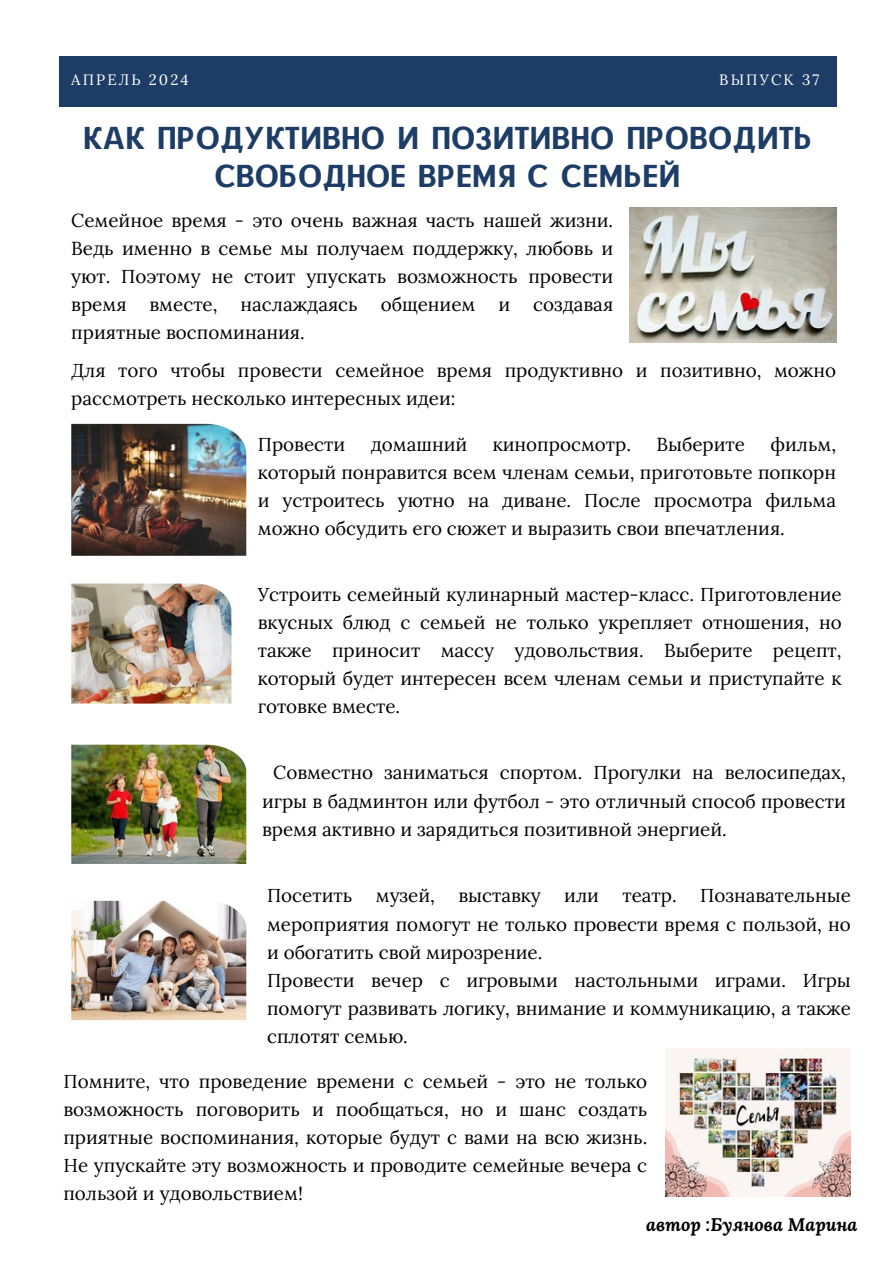
<style>
.page{position:relative;width:894px;height:1264px;background:#fff}
.page>*{position:absolute;margin:0;border:0;box-sizing:border-box;transform-origin:0 0}
.t1{font:30.75px/38.2px "CAT Neuzeit";letter-spacing:.03em;color:#1e3d66;text-align:center}
.t2{font:18.75px/28.2px "Lora";color:#000;text-align:justify}
.t3{font:italic 700 18.15px "Lora";color:#000}
.t4{font:15px "Lora";letter-spacing:.14em;color:#fff}
</style>
<div class="page">
<div style="left:59px;top:56px;width:776px;height:51px;background:#1e3d66"></div>
<img style="left:629px;top:207px;width:207px;height:135px">
<img style="left:71px;top:424px;width:175px;height:131px">
<img style="left:71px;top:583px;width:160px;height:120px">
<img style="left:71px;top:744px;width:175px;height:120px">
<img style="left:71px;top:900px;width:175px;height:120px">
<img style="left:665px;top:1048px;width:185px;height:148px">
<h3 class="t4" style="left:71px;top:70px;width:119px">АПРЕЛЬ 2024</h3>
<p class="t4" style="left:719px;top:70px;width:101px">ВЫПУСК 37</p>
<h3 class="t1" style="left:83px;top:118px;width:730px">КАК ПРОДУКТИВНО И ПОЗИТИВНО ПРОВОДИТЬ<br>СВОБОДНОЕ ВРЕМЯ С СЕМЬЕЙ</h3>
<p class="t2" style="left:71px;top:206px;width:543px">Семейное время - это очень важная часть нашей жизни.<br>Ведь именно в семье мы получаем поддержку, любовь и уют. Поэтому не стоит упускать возможность провести время вместе, наслаждаясь общением и создавая приятные воспоминания.</p>
<p class="t2" style="left:71px;top:356px;width:766px">Для того чтобы провести семейное время продуктивно и позитивно, можно рассмотреть несколько интересных идеи:</p>
<h3 class="t2" style="left:258px;top:429px;width:89px">Провести</h3>
<h3 class="t2" style="left:371px;top:429px;width:98px">домашний</h3>
<h3 class="t2" style="left:492px;top:429px;width:140px">кинопросмотр.</h3>
<h3 class="t2" style="left:656px;top:429px;width:90px">Выберите</h3>
<h3 class="t2" style="left:258px;top:429px;width:579px;text-indent:512px">фильм, который понравится всем членам семьи, приготовьте попкорн и устроитесь уютно на диване. После просмотра фильма можно обсудить его сюжет и выразить свои впечатления.</h3>
<h3 class="t2" style="left:258px;top:580px;width:585px">Устроить семейный кулинарный мастер-класс. Приготовление вкусных блюд с семьей не только укрепляет отношения, но также приносит массу удовольствия. Выберите рецепт, который будет интересен всем членам семьи и приступайте к готовке вместе.</h3>
<p class="t2" style="left:262px;top:758px;width:585px;text-indent:11px">Совместно заниматься спортом. Прогулки на велосипедах, игры в бадминтон или футбол - это отличный способ провести время активно и зарядиться позитивной энергией.</p>
<h3 class="t2" style="left:267px;top:881px;width:585px;text-align:left">Посетить музей, выставку или театр. Познавательные мероприятия помогут не только провести время с пользой, но и обогатить свой мирозрение.<br>Провести вечер с игровыми настольными играми. Игры помогут развивать логику, внимание и коммуникацию, а также сплотят семью.</h3>
<h3 class="t2" style="left:63px;top:1066px;width:585px">Помните, что проведение времени с семьей - это не только возможность поговорить и пообщаться, но и шанс создать приятные воспоминания, которые будут с вами на всю жизнь.<br>Не упускайте эту возможность и проводите семейные вечера с пользой и удовольствием!</h3>
<p class="t3" style="left:646px;top:1212px;width:213px">автор :Буянова Марина</p>
</div>
